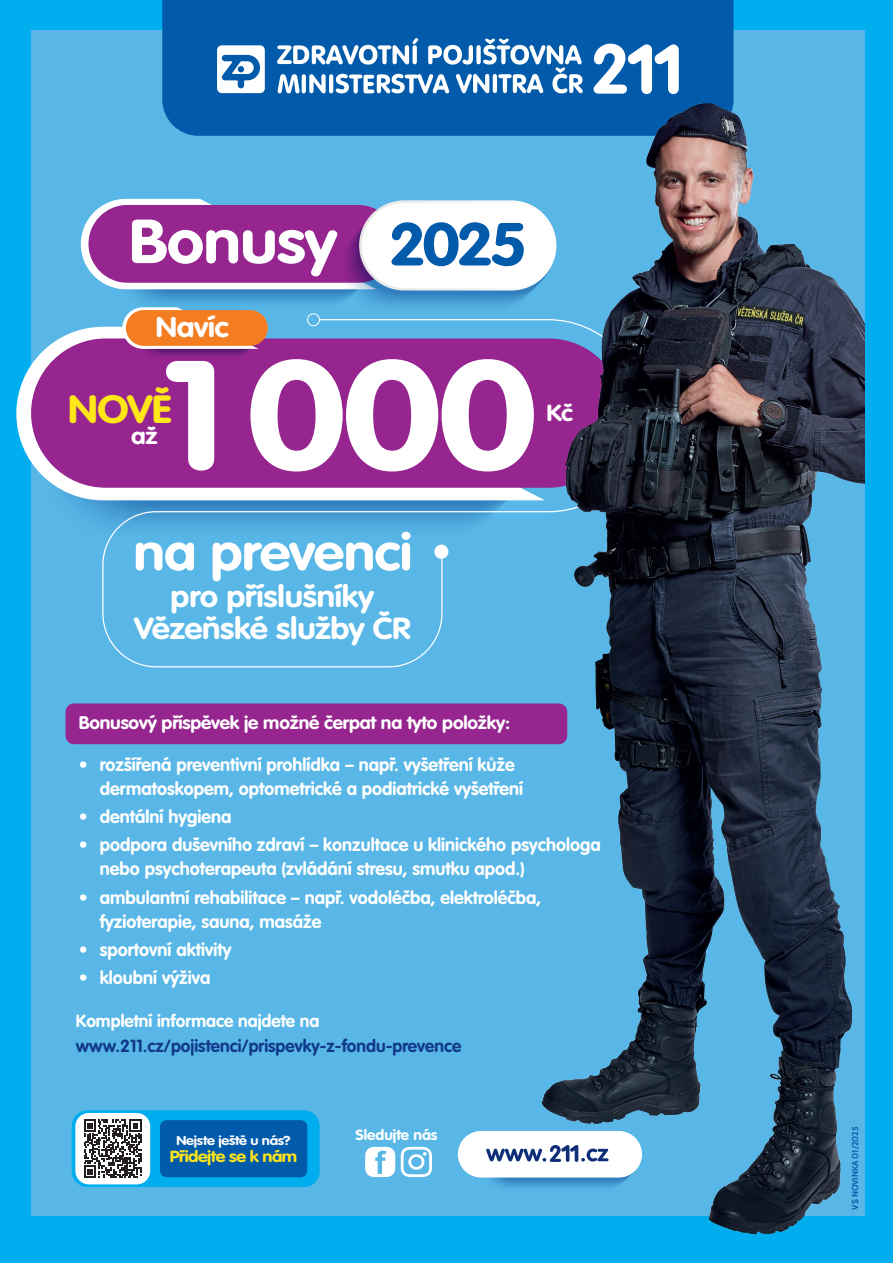
<style>
.page{position:relative;width:893px;height:1263px;background:#00aeef}
.page>*{position:absolute;margin:0;border:0;box-sizing:border-box;transform-origin:0 0}
.t1{font:700 152.7px "VAG Rounded LT Pro";color:#fff;scale:1.14 1}
.t2{font:700 61.05px "VAG Rounded LT Pro";letter-spacing:-.01em;color:#fff;scale:1.1 1}
.t3{font:700 59.7px "VAG Rounded LT Pro";color:#015aaa;scale:1.1 1}
.Subheader_-_Align_Left{font:700 51.15px "VAG Rounded LT Pro";letter-spacing:-.015em;color:#fff;scale:1.1 1}
.Subheader_-_Align_Left-2{font:700 38.85px "VAG Rounded LT Pro";color:#ffe619;scale:1.11 1}
.Subheader_-_Align_Left-3{font:700 30px/31.5px "VAG Rounded LT Pro";letter-spacing:-.01em;color:#fff;text-align:center;scale:1.1 1}
.t4{font:700 28.05px "VAG Rounded LT Pro";letter-spacing:-.01em;color:#fff;scale:1.1 1}
.Subheader_-_Align_Left-4{font:700 22.95px "VAG Rounded LT Pro";color:#fff;scale:1.11 1}
.List_Paragraph{font:700 18px/24px "VAG Rounded LT Pro";color:#fff}
.List_Paragraph-2{font:700 18px "VAG Rounded LT Pro";color:#fff;scale:1.06 1}
.List_Paragraph-3{font:700 17.4px/24.3px "VAG Rounded LT Pro";color:#123a8a}
.Subheader_-_Align_Left-5{font:700 15.75px "VAG Rounded LT Pro";letter-spacing:-.025em;color:#ffe619;scale:1.14 1}
.Subheader_-_Align_Left-6{font:700 14.55px "VAG Rounded LT Pro";color:#fff;scale:1.06 1}
.Subheader_-_Align_Left-7{font:700 12.75px "VAG Rounded LT Pro";letter-spacing:-.015em;color:#fff;scale:1.14 1}
.Subheader_-_Align_Left-8{font:700 8.55px "Cabin";color:#015aaa}
.s1{color:#fff}
</style>
<div class="page">
<div style="left:31px;top:31px;width:834px;height:1185px;background:#58b7e7"></div>
<div style="left:65px;top:703px;width:502px;height:41px;background:#96258f;border-radius:9px"></div>
<div style="left:162px;top:0;width:571px;height:136px;background:#015aaa"></div>
<svg style="left:277px;top:38px;width:306px;height:55px;background:#5b94c8"></svg>
<svg style="left:217px;top:45px;width:48px;height:48px;background:#aecae3"></svg>
<svg style="left:593px;top:44px;width:86px;height:43px;background:#86b0d6"></svg>
<img style="left:73px;top:500px;width:419px;height:27px">
<svg style="left:16px;top:327px;width:139px;height:173px;fill:#fff"></svg>
<div style="left:31px;top:338px;width:592px;height:150px;background:#96258f;border-radius:75px"></div>
<svg style="left:155px;top:318px;width:369px;height:195px"></svg>
<div style="left:434px;top:545px;width:14px;height:14px;background:#fff;border-radius:50%"></div>
<svg style="left:102px;top:510px;width:341px;height:158px"></svg>
<div style="left:307px;top:313px;width:13px;height:13px;border:1px solid #fff;border-radius:50%"></div>
<img style="left:145px;top:349px;width:112px;height:9px">
<svg style="left:122px;top:310px;width:136px;height:39px"></svg>
<div style="left:126px;top:310px;width:142px;height:36px;background:#f47d21;border-radius:18px"></div>
<img style="left:122px;top:289px;width:218px;height:21px">
<svg style="left:81px;top:199px;width:286px;height:90px"></svg>
<div style="left:88px;top:205px;width:309px;height:78px;background:#96258f;border-radius:39px"></div>
<img style="left:340px;top:206px;width:184px;height:100px">
<svg style="left:359px;top:200px;width:197px;height:90px"></svg>
<div style="left:362px;top:203px;width:192px;height:85px;background:#fff;border-radius:42px"></div>
<img style="left:480px;top:1177px;width:44px;height:11px">
<div style="left:458px;top:1131px;width:184px;height:46px;background:#fff;border-radius:23px"></div>
<svg style="left:486px;top:1148px;width:38px;height:14px"></svg>
<svg style="left:401px;top:1147px;width:31px;height:30px"></svg>
<svg style="left:365px;top:1147px;width:30px;height:30px"></svg>
<div style="left:72px;top:1110px;width:248px;height:77px;background:#00aeef;border-radius:16px"></div>
<div style="left:75px;top:1113px;width:75px;height:71px;background:#fff;border-radius:14px"></div>
<div style="left:160px;top:1120px;width:147px;height:57px;background:#015aaa;border-radius:7px"></div>
<svg style="left:84px;top:1119px;width:58px;height:59px"></svg>
<img style="left:524px;top:87px;width:340px;height:1148px">
<p class="t2" style="left:129px;top:203px;width:191px">Bonusy</p>
<p class="t3" style="left:389px;top:207px;width:128px">2025</p>
<p class="t4" style="left:156px;top:309px;width:68px">Navíc</p>
<p class="t1" style="left:162px;top:319px;width:331px">1 000</p>
<p class="Subheader_-_Align_Left-2" style="left:68px;top:384px;width:95px">NOVĚ</p>
<p class="Subheader_-_Align_Left-4" style="left:131px;top:421px;width:25px">až</p>
<p class="Subheader_-_Align_Left-4" style="left:546px;top:398px;width:25px">Kč</p>
<p class="Subheader_-_Align_Left" style="left:133px;top:520px;width:255px">na prevenci</p>
<p class="Subheader_-_Align_Left-3" style="left:134px;top:581px;width:253px">pro příslušníky<br>Vězeňské služby ČR</p>
<p class="List_Paragraph-2" style="left:79px;top:712px;width:409px">Bonusový příspěvek je možné čerpat na tyto položky:</p>
<p class="List_Paragraph" style="left:100px;top:753px;width:425px;text-indent:-21px">• rozšířená preventivní prohlídka – např. vyšetření kůže dermatoskopem, optometrické a podiatrické vyšetření</p>
<p class="List_Paragraph" style="left:79px;top:805px;width:154px">• dentální hygiena</p>
<p class="List_Paragraph" style="left:100px;top:833px;width:502px;text-indent:-21px">• podpora duševního zdraví – konzultace u klinického psychologa nebo psychoterapeuta (zvládání stresu, smutku apod.)</p>
<p class="List_Paragraph" style="left:100px;top:885px;width:443px;text-indent:-21px">• ambulantní rehabilitace – např. vodoléčba, elektroléčba, fyzioterapie, sauna, masáže</p>
<p class="List_Paragraph" style="left:79px;top:938px;width:154px">• sportovní aktivity</p>
<p class="List_Paragraph" style="left:79px;top:966px;width:133px">• kloubní výživa</p>
<p class="List_Paragraph-3" style="left:76px;top:1009px;width:387px"><span class="s1">Kompletní informace najdete na </span>www.211.cz/pojistenci/prispevky-z-fondu-prevence</p>
<p class="Subheader_-_Align_Left-7" style="left:176px;top:1132px;width:102px">Nejste ještě u nás?</p>
<p class="Subheader_-_Align_Left-5" style="left:170px;top:1146px;width:113px">Přidejte se k nám</p>
<p class="Subheader_-_Align_Left-6" style="left:355px;top:1125px;width:79px">Sledujte nás</p>
<p class="Subheader_-_Align_Left-8" style="left:848px;top:1209px;width:84px;rotate:-90deg">VS NOVINKA 01/2025</p>
</div>
